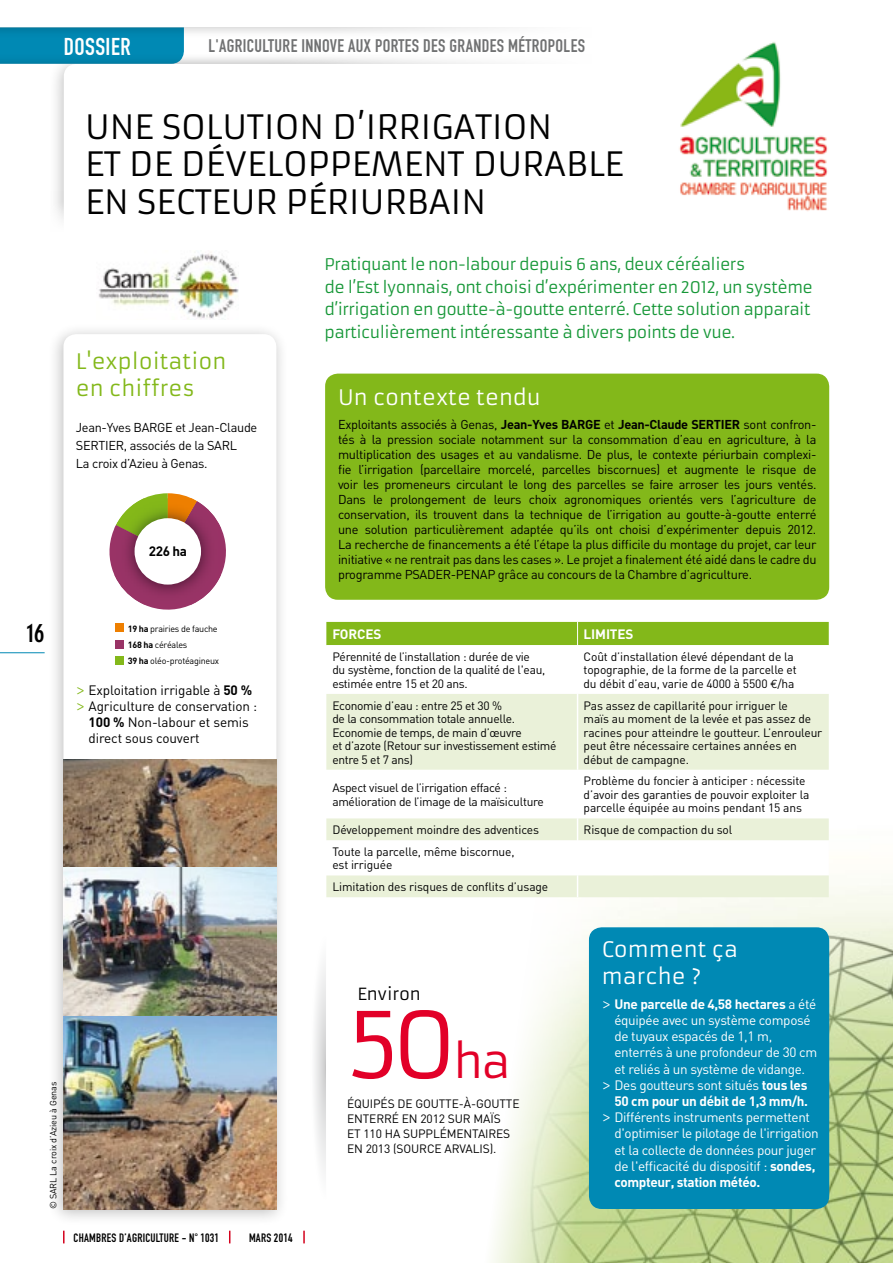
<style>
.page{position:relative;width:893px;height:1263px;background:#fff}
.page>*{position:absolute;margin:0;border:0;box-sizing:border-box;transform-origin:0 0}
.t1{font:90px "Armata";color:#e20028}
.t2{font:33px "Armata";color:#000}
.t3{font:700 condensed 25.5px "DIN Neuzeit Grotesk";color:#000}
.t4{font:24px "DIN Engschrift";color:#fff}
.t5{font:21px/27px "Armata";color:#fff}
.t6{font:21px/27px "Armata";color:#83b81a}
.t7{font:18px "DIN Engschrift";letter-spacing:.02em;color:#707172}
.t8{font:16.5px "Armata";letter-spacing:-.01em;color:#000}
.t9{font:15.75px/22.5px "Armata";letter-spacing:-.035em;color:#169737}
.t10{font:13.5px "DIN";letter-spacing:-.025em;color:#fff}
.t11{font:13.5px "DIN";letter-spacing:-.01em;color:#000}
.t12{font:700 13.5px "DIN";letter-spacing:-.025em;color:#fff}
.t13{font:700 13.5px "DIN";color:#000}
.t14{font:12.75px/15px "DIN";letter-spacing:-.025em;color:#000;text-align:justify}
.t15{font:700 12.75px "DIN";letter-spacing:-.025em;color:#000}
.t16{font:12px/13.5px "DIN";letter-spacing:-.01em;color:#000}
.t17{font:12px "DIN Engschrift";letter-spacing:.02em;color:#000}
.t18{font:9px/15.9px "DIN";letter-spacing:-.03em;color:#000}
.t19{font:9px "DIN";letter-spacing:-.01em;color:#000}
.s1{font-weight:700}
.s2{font-family:"Armata";color:#83b81a}
.s3{font-weight:400}
.s4{font-family:"Euro Mono"}
.s5{font-size:45px}
.s6{font-family:"Armata";font-weight:400}
.s7{font-family:"Armata"}
</style>
<div class="page">
<hr style="left:0;top:652px;width:45px;height:1px;background:#0089b4">
<div style="left:0;top:26px;width:871px;height:38px;background:#000;opacity:.25"></div>
<div style="left:319px;top:0;width:574px;height:98px;background:#fff"></div>
<div style="left:325px;top:374px;width:504px;height:226px;background:#83b81a;border-radius:13px"></div>
<img style="left:657px;top:885px;width:236px;height:378px">
<svg style="left:229px;top:897px;width:428px;height:366px"></svg>
<svg style="left:326px;top:694px;width:503px;height:203px;fill:#eaf1d9"></svg>
<div style="left:326px;top:622px;width:503px;height:23px;background:#83b81a"></div>
<hr style="left:577px;top:694px;width:1px;height:76px;background:#fff">
<hr style="left:577px;top:770px;width:1px;height:48px;background:#fff">
<svg style="left:577px;top:818px;width:1px;height:22px"></svg>
<hr style="left:577px;top:840px;width:1px;height:35px;background:#fff">
<svg style="left:577px;top:875px;width:1px;height:22px"></svg>
<svg style="left:311px;top:936px;width:15px;height:263px"></svg>
<div style="left:47px;top:322px;width:241px;height:903px;background:#000;opacity:.25"></div>
<svg style="left:63px;top:334px;width:213px;height:875px"></svg>
<div style="left:589px;top:927px;width:240px;height:282px;background:#0089b4;border-radius:13px"></div>
<img style="left:98px;top:252px;width:141px;height:67px">
<svg style="left:63px;top:1231px;width:2px;height:12px"></svg>
<svg style="left:303px;top:1231px;width:2px;height:12px"></svg>
<svg style="left:229px;top:1231px;width:1px;height:12px"></svg>
<img style="left:64px;top:906px;width:212px;height:303px">
<img style="left:64px;top:759px;width:212px;height:147px">
<img style="left:679px;top:42px;width:149px;height:169px">
<svg style="left:109px;top:493px;width:117px;height:125px"></svg>
<img style="left:116px;top:498px;width:81px;height:3px">
<img style="left:115px;top:501px;width:106px;height:104px">
<div style="left:135px;top:518px;width:66px;height:67px;background:#fff;border-radius:50%"></div>
<div style="left:116px;top:624px;width:8px;height:8px;background:#ee7f00"></div>
<div style="left:116px;top:641px;width:8px;height:8px;background:#936"></div>
<div style="left:116px;top:656px;width:8px;height:8px;background:#83b81a"></div>
<h3 class="t4" style="left:64px;top:32px;width:11px">DOSSIER</h3>
<h3 class="t7" style="left:208px;top:35px;width:378px">L'AGRICULTURE INNOVE AUX PORTES DES GRANDES MÉTROPOLES</h3>
<h3 class="t3" style="left:27px;top:618px;width:19px">16</h3>
<h2 class="t2" style="left:85px;top:106px;width:98px">Une solution</h2>
<h2 class="t2" style="left:332px;top:106px;width:49px">d’irri</h2>
<h2 class="t2" style="left:431px;top:106px;width:42px">gation</h2>
<h2 class="t2" style="left:85px;top:144px;width:203px">et de développ</h2>
<h2 class="t2" style="left:352px;top:144px;width:169px">ement dura</h2>
<h2 class="t2" style="left:566px;top:144px;width:59px">ble</h2>
<h2 class="t2" style="left:85px;top:181px;width:262px">en secteur périur</h2>
<h2 class="t2" style="left:407px;top:181px;width:41px">bain</h2>
<h3 class="t6" style="left:76px;top:348px;width:152px">L'exploitation en chiffres</h3>
<p class="t14" style="left:76px;top:420px;width:66px">Jean-Yves BAR</p>
<p class="t14" style="left:76px;top:418px;width:183px;line-height:18px;text-align:left;text-indent:81px">GE et Jean-Claude<br>SERTIER, associés de la SARL<br>La croix d’Azieu à Genas.</p>
<p class="t13" style="left:149px;top:543px;width:39px">226 ha</p>
<p class="t18" style="left:128px;top:621px;width:91px"><span class="s1">19 ha</span> prairies de fauche</p>
<p class="t18" style="left:128px;top:637px;width:93px"><span class="s1">168 ha</span> céréales<br><span class="s1">39 ha</span> oléo-protéagineux</p>
<p class="t11" style="left:76px;top:682px;width:178px"><span class="s2">&gt;</span> Exploitation irrigable à <span class="s1">50 %</span></p>
<p class="t11" style="left:76px;top:698px;width:183px"><span class="s2">&gt;</span> Agriculture de conservation :</p>
<p class="t11" style="left:89px;top:714px;width:162px"><span class="s1">100 %</span> Non-labour et semis</p>
<p class="t11" style="left:89px;top:730px;width:113px">direct sous couvert</p>
<p class="t9" style="left:325px;top:253px;width:490px">Pratiquant le non-labour depuis 6 ans, deux céréaliers<br>de l’Est lyonnais, ont choisi d’expérimenter en 2012, un système d’irrigation en goutte-à-goutte enterré. Cette solution apparait particulièrement intéressante à divers points de vue.</p>
<h3 class="t5" style="left:338px;top:384px;width:204px">Un contexte tendu</h3>
<p class="t15" style="left:338px;top:416px;width:362px"><span class="s3">Exploitants associés à Genas,</span> Jean-Yves BARGE <span class="s3">et</span> Jean-Claude SERTIER</p>
<p class="t14" style="left:338px;top:416px;width:480px;text-indent:405px">sont confron&shy;tés à la pression sociale notamment sur la consommation d’eau en agriculture, à la multiplication des usages et au vandalisme. De plus, le contexte périurbain complexi&shy;fie l’irrigation (parcellaire morcelé, parcelles biscornues) et augmente le risque de voir les promeneurs circulant le long des parcelles se faire arroser les jours ventés.<br>Dans le prolongement de leurs choix agronomiques orientés vers l’agriculture de conservation, ils trouvent dans la technique de l’irrigation au goutte-à-goutte enterré une solution particulièrement adaptée qu’ils ont choisi d’expérimenter depuis 2012.<br>La recherche de financements a été l’étape la plus difficile du montage du projet, car leur initiative « ne rentrait pas dans les cases ». Le projet a finalement été aidé dans le cadre du programme PSADER</p>
<p class="t14" style="left:451px;top:566px;width:303px">-PENAP grâce au concours de la Chambre d’agriculture.</p>
<p class="t12" style="left:332px;top:625px;width:42px">FORCES</p>
<p class="t12" style="left:584px;top:625px;width:30px">LIMITES</p>
<p class="t16" style="left:332px;top:650px;width:214px">Pérennité de l’installation : durée de vie du système, fonction de la qualité de l'eau, estimée entre 15 et 20 ans.</p>
<p class="t16" style="left:584px;top:650px;width:215px">Coût d’installation élevé dépendant de la topographie, de la forme de la parcelle et du débit d’eau, varie de 4000 à 5500 <span class="s4">€</span>/ha</p>
<p class="t16" style="left:332px;top:698px;width:226px">Economie d’eau : entre 25 et 30 %<br>de la consommation totale annuelle.<br>Economie de temps, de main d’œuvre<br>et d’azote (Retour sur investissement estimé entre 5 et 7 ans)</p>
<p class="t16" style="left:584px;top:698px;width:240px">Pas assez de capillarité pour irriguer le<br>maïs au moment de la levée et pas assez de racines pour atteindre le goutteur. L’enrouleur peut être nécessaire certaines années en début de campagne.</p>
<p class="t16" style="left:332px;top:781px;width:213px">Aspect visuel de l’irrigation effacé : amélioration de l’image de la maïsiculture</p>
<p class="t16" style="left:584px;top:774px;width:227px">Problème du foncier à anticiper : nécessite d’avoir des garanties de pouvoir exploiter la parcelle équipée au moins pendant 15 ans</p>
<p class="t16" style="left:332px;top:823px;width:208px">Développement moindre des adventices</p>
<p class="t16" style="left:584px;top:823px;width:150px">Risque de compaction du sol</p>
<p class="t16" style="left:332px;top:845px;width:184px">Toute la parcelle, même biscornue, est irriguée</p>
<p class="t16" style="left:332px;top:880px;width:217px">Limitation des risques de conflits d’usage</p>
<p class="t19" style="left:48px;top:1209px;width:129px;rotate:-90deg">© SARL La croix d’Azieu à Genas</p>
<p class="t17" style="left:74px;top:1230px;width:147px">CHAMBRES D’AGRICULTURE - N° 1031</p>
<p class="t17" style="left:249px;top:1230px;width:7px">MARS</p>
<p class="t17" style="left:274px;top:1230px;width:20px">2014</p>
<h3 class="t8" style="left:357px;top:984px;width:65px">Environ</h3>
<h1 class="t1" style="left:347px;top:990px;width:166px">50<span class="s5">ha</span></h1>
<p class="t16" style="left:347px;top:1096px;width:174px;line-height:15px">équipés de go utte-à-go utte enterré en 2012 sur maïs<br>et 110 ha supplémentai res en 2013 (source Arvalis).</p>
<h3 class="t5" style="left:602px;top:936px;width:138px">Comment ça marche ?</h3>
<p class="t12" style="left:602px;top:995px;width:216px"><span class="s6">&gt;</span> Une parcelle de 4,58 hectares <span class="s3">a été</span></p>
<p class="t10" style="left:614px;top:1012px;width:198px">équipée avec un système composé</p>
<p class="t10" style="left:614px;top:1028px;width:159px">de tuyaux espacés de 1,1 m,</p>
<p class="t10" style="left:614px;top:1044px;width:204px">enterrés à une profondeur de 30 cm</p>
<p class="t10" style="left:614px;top:1060px;width:192px">et reliés à un système de vidange.</p>
<p class="t10" style="left:602px;top:1076px;width:207px"><span class="s7">&gt;</span> Des goutteurs sont situés <span class="s1">tous les</span></p>
<p class="t12" style="left:614px;top:1092px;width:195px">50 cm pour un débit de 1,3 mm/h.</p>
<p class="t10" style="left:602px;top:1109px;width:210px"><span class="s7">&gt;</span> D ifférents instruments permettent</p>
<p class="t10" style="left:614px;top:1125px;width:206px">d'optimiser le pilotage de l'irrigation</p>
<p class="t10" style="left:614px;top:1141px;width:203px">et la collecte de données pour juger</p>
<p class="t10" style="left:614px;top:1157px;width:203px">de l'efficacité du dispositif : <span class="s1">sondes,</span></p>
<p class="t12" style="left:614px;top:1173px;width:147px">compteur, station météo.</p>
</div>
